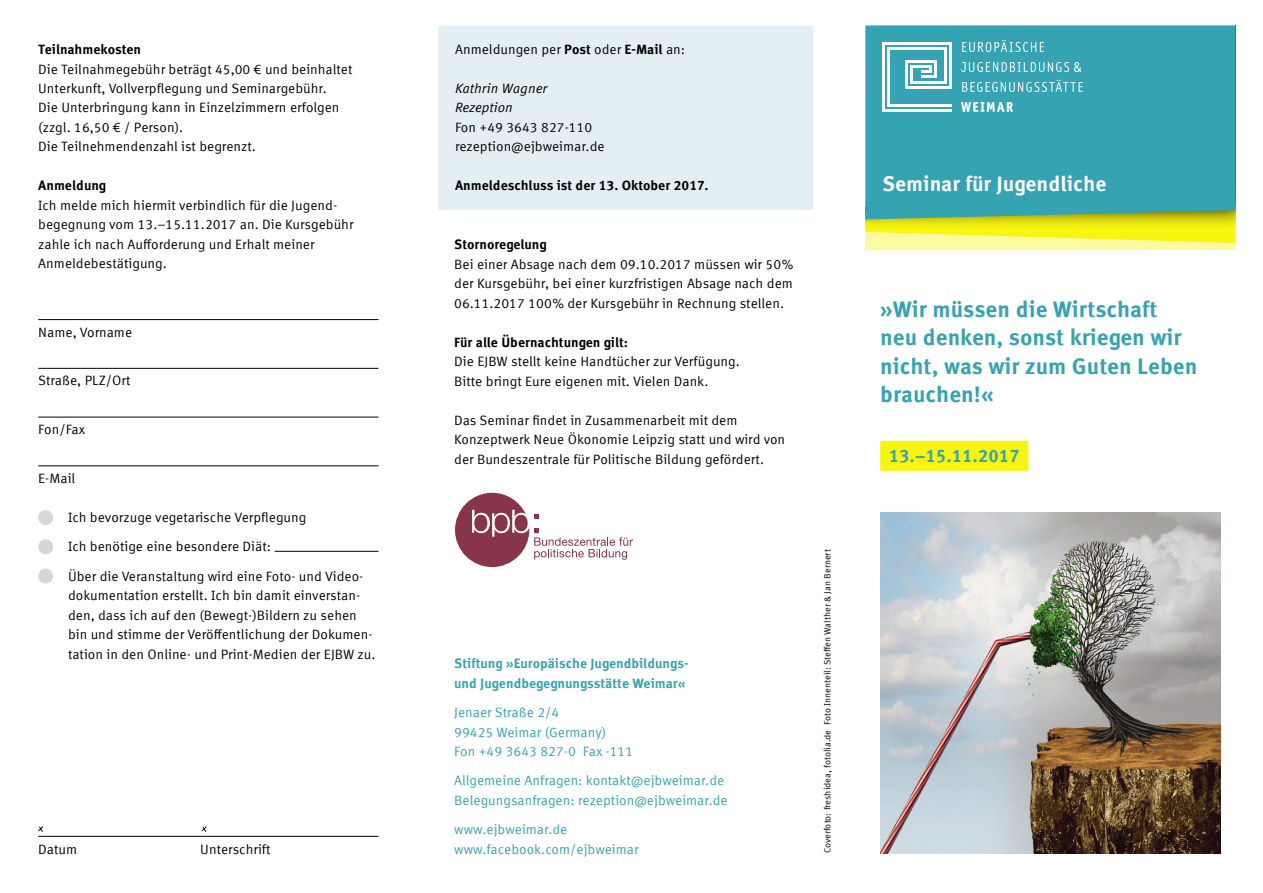
<style>
.page{position:relative;width:1263px;height:893px;background:#fff}
.page>*{position:absolute;margin:0;border:0;box-sizing:border-box;transform-origin:0 0}
.t1{font:700 22.5px/28.5px "Meta Corr Offc Pro";color:#35a3b2}
.t2{font:700 21px "Meta Corr Offc Pro";color:#fff}
.t3{font:700 18px "Meta Corr Offc Pro";color:#35a3b2}
.t4{font:13.5px/19.5px "Meta Corr Offc Pro";color:#000}
.t5{font:13.5px/19.5px "Meta Corr Offc Pro";color:#35a3b2}
.t6{font:700 13.5px "Meta Corr Offc Pro";color:#000}
.t7{font:700 13.5px/19.5px "Meta Corr Offc Pro";color:#35a3b2}
.t8{font:italic 13.5px/19.5px "Meta Corr Offc Pro";color:#000}
.t9{font:9px "Meta Corr Offc Pro";color:#000}
.s1{font-weight:700}
</style>
<div class="page">
<div style="left:438px;top:27px;width:374px;height:183px;background:#e3eff2"></div>
<div style="left:880px;top:441px;width:148px;height:30px;background:#f7f410"></div>
<img style="left:880px;top:512px;width:340px;height:342px">
<div style="left:865px;top:26px;width:370px;height:224px;background:#fbfaa0"></div>
<svg style="left:865px;top:229px;width:370px;height:14px"></svg>
<svg style="left:865px;top:219px;width:370px;height:10px;background:#e8e50e"></svg>
<div style="left:865px;top:26px;width:370px;height:193px;background:#35a3b2"></div>
<svg style="left:961px;top:102px;width:52px;height:10px"></svg>
<svg style="left:962px;top:80px;width:121px;height:12px"></svg>
<hr style="left:882px;top:109px;width:70px;height:3px;background:#fff">
<hr style="left:882px;top:42px;width:70px;height:3px;background:#fff">
<hr style="left:887px;top:47px;width:60px;height:3px;background:#fff">
<hr style="left:905px;top:60px;width:32px;height:2px;background:#fff">
<hr style="left:911px;top:81px;width:36px;height:3px;background:#fff">
<hr style="left:921px;top:75px;width:16px;height:3px;background:#fff">
<hr style="left:911px;top:65px;width:21px;height:3px;background:#fff">
<hr style="left:905px;top:86px;width:47px;height:3px;background:#fff">
<hr style="left:887px;top:104px;width:65px;height:3px;background:#fff">
<hr style="left:882px;top:42px;width:3px;height:70px;background:#fff">
<hr style="left:949px;top:42px;width:3px;height:47px;background:#fff">
<hr style="left:944px;top:47px;width:3px;height:37px;background:#fff">
<hr style="left:905px;top:60px;width:3px;height:29px;background:#fff">
<hr style="left:934px;top:60px;width:3px;height:16px;background:#fff">
<svg style="left:921px;top:68px;width:11px;height:5px"></svg>
<hr style="left:910px;top:65px;width:3px;height:19px;background:#fff">
<hr style="left:887px;top:47px;width:3px;height:60px;background:#fff">
<svg style="left:961px;top:62px;width:120px;height:10px"></svg>
<svg style="left:962px;top:40px;width:82px;height:12px"></svg>
<hr style="left:38px;top:319px;width:340px;height:1px;background:#000">
<hr style="left:38px;top:368px;width:340px;height:1px;background:#000">
<hr style="left:38px;top:417px;width:340px;height:1px;background:#000">
<hr style="left:38px;top:466px;width:340px;height:1px;background:#000">
<hr style="left:274px;top:551px;width:104px;height:1px;background:#000">
<div style="left:38px;top:510px;width:15px;height:15px;background:#d6d6d6;border-radius:50%"></div>
<div style="left:38px;top:539px;width:15px;height:15px;background:#d6d6d6;border-radius:50%"></div>
<div style="left:38px;top:569px;width:15px;height:15px;background:#d6d6d6;border-radius:50%"></div>
<svg style="left:38px;top:826px;width:5px;height:6px"></svg>
<svg style="left:202px;top:826px;width:5px;height:6px"></svg>
<hr style="left:38px;top:836px;width:340px;height:1px;background:#000">
<svg style="left:455px;top:493px;width:178px;height:74px"></svg>
<p class="t6" style="left:38px;top:39px;width:104px">Teilnahmekosten</p>
<p class="t4" style="left:38px;top:58px;width:316px">Die Teilnahmegebühr beträgt 45,00 € und beinhaltet Unterkunft, Vollverpflegung und Seminargebühr.<br>Die Unterbringung kann in Einzelzimmern erfolgen (zzgl. 16,50 € / Person).<br>Die Teilnehmendenzahl ist begrenzt.</p>
<p class="t6" style="left:38px;top:175px;width:69px">Anmeldung</p>
<p class="t4" style="left:38px;top:195px;width:317px">Ich melde mich hiermit verbindlich für die Jugend&shy;begegnung vom 13.–15.11.2017 an. Die Kursgebühr zahle ich nach Aufforderung und Erhalt meiner Anmeldebestätigung.</p>
<p class="t4" style="left:38px;top:321px;width:95px">Name, Vorname</p>
<p class="t4" style="left:38px;top:370px;width:94px">Straße, PLZ/Ort</p>
<p class="t4" style="left:38px;top:419px;width:49px">Fon/Fax</p>
<p class="t4" style="left:38px;top:468px;width:39px">E-Mail</p>
<p class="t4" style="left:68px;top:502px;width:297px;line-height:29.2px">Ich bevorzuge vegetarische Verpflegung<br>Ich benötige eine besondere Diät:<br>Über die Veranstaltung wird eine Foto- und Video-</p>
<p class="t4" style="left:68px;top:585px;width:309px">dokumentation erstellt. Ich bin damit einverstan&shy;den, dass ich auf den (Bewegt-)Bildern zu sehen bin und stimme der Veröffentlichung der Dokumen&shy;tation in den Online- und Print-Medien der EJBW zu.</p>
<p class="t4" style="left:38px;top:838px;width:40px">Datum</p>
<p class="t4" style="left:200px;top:838px;width:72px">Unterschrift</p>
<p class="t4" style="left:455px;top:39px;width:232px">Anmeldungen per <span class="s1">Post</span> oder <span class="s1">E-Mail</span> an:</p>
<p class="t8" style="left:455px;top:78px;width:94px">Kathrin Wagner<br>Rezeption</p>
<p class="t4" style="left:455px;top:117px;width:151px">Fon +49 3643 827-110 rezeption@ejbweimar.de</p>
<p class="t6" style="left:455px;top:175px;width:255px">Anmeldeschluss ist der 13. Oktober 2017.</p>
<p class="t6" style="left:454px;top:234px;width:94px">Stornoregelung</p>
<p class="t4" style="left:454px;top:253px;width:341px;text-align:justify">Bei einer Absage nach dem 09.10.2017 müssen wir 50% der Kursgebühr, bei einer kurzfristigen Absage nach dem 06.11.2017 100% der Kursgebühr in Rechnung stellen.</p>
<p class="t6" style="left:454px;top:331px;width:175px">Für alle Übernachtungen gilt:</p>
<p class="t4" style="left:454px;top:351px;width:287px">Die EJBW stellt keine Handtücher zur Verfügung.<br>Bitte bringt Eure eigenen mit. Vielen Dank.</p>
<p class="t4" style="left:454px;top:409px;width:333px">Das Seminar findet in Zusammenarbeit mit dem<br>Konzeptwerk Neue Ökonomie Leipzig statt und wird von der Bundeszentrale für Politische Bildung gefördert.</p>
<p class="t7" style="left:454px;top:653px;width:236px">Stiftung »Europäische Jugendbildungs&shy;und Jugendbegegnungsstätte Weimar«</p>
<p class="t5" style="left:454px;top:702px;width:181px">Jenaer Straße 2/4<br>99425 Weimar (Germany)<br>Fon +49 3643 827-0 Fax -111</p>
<p class="t5" style="left:454px;top:770px;width:275px">Allgemeine Anfragen: kontakt@ejbweimar.de<br>Belegungsanfragen: rezeption@ejbweimar.de</p>
<p class="t5" style="left:454px;top:819px;width:186px">www.ejbweimar.de www.facebook.com/ejbweimar</p>
<p class="t9" style="left:821px;top:853px;width:305px;rotate:-90deg">Coverfoto: freshidea, fotolia.de Foto Innenteil: Steffen Walther &amp; Jan Bernert</p>
<h2 class="t2" style="left:882px;top:167px;width:226px">Seminar für Jugendliche</h2>
<h1 class="t1" style="left:880px;top:293px;width:319px">»Wir müssen die Wirtschaft neu denken, sonst kriegen wir nicht, was wir zum Guten Leben brauchen!«</h1>
<h3 class="t3" style="left:889px;top:442px;width:133px">13.–15.11.2017</h3>
</div>
